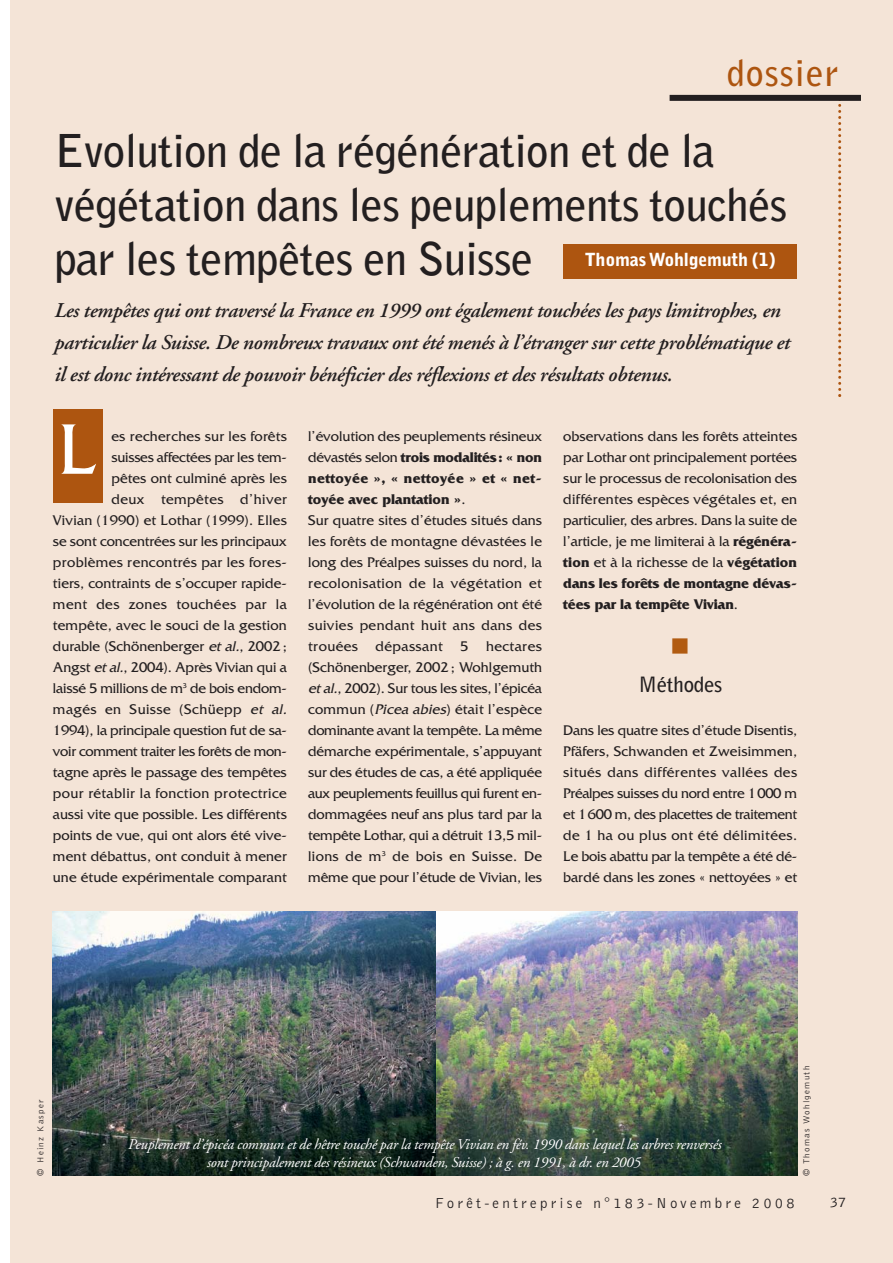
<style>
.page{position:relative;width:893px;height:1263px;background:#fff}
.page>*{position:absolute;margin:0;border:0;box-sizing:border-box;transform-origin:0 0}
.t1{font:75px "Friz Quadrata";color:#fff}
.t2{font:700 45px/54px "Bell Gothic";letter-spacing:-.015em;color:#231f20}
.t3{font:700 36px "Bell Gothic";letter-spacing:.03em;color:#ad5510}
.t4{font:italic 600 21px/32px "Adobe Garamond";letter-spacing:-.015em;color:#231f20}
.t5{font:700 21px "Bell Gothic";letter-spacing:-.015em;color:#231f20}
.t6{font:900 18px "Bell Gothic";letter-spacing:-.015em;color:#fff}
.t7{font:16.5px "Zapf Dingbats IT Cby BT";color:#b15b11}
.t8{font:italic 15px/18px "Adobe Garamond";letter-spacing:-.015em;color:#fff;text-align:center}
.t9{font:300 15px "Bell Gothic";letter-spacing:.21em;color:#231f20}
.t10{font:14.7px/21px "Friz Quadrata";color:#231f20;text-align:justify}
.t11{font:300 9px "Bell Gothic";letter-spacing:.14em;color:#231f20}
.s1{font-style:italic}
.s2{font-weight:700}
</style>
<div class="page">
<div style="left:10px;top:0;width:882px;height:1263px;background:#f4e4d7"></div>
<svg style="left:838px;top:104px;width:3px;height:293px"></svg>
<div style="left:669px;top:95px;width:192px;height:6px;background:#231f20"></div>
<div style="left:53px;top:410px;width:49px;height:93px;background:#ad5510"></div>
<img style="left:53px;top:912px;width:383px;height:264px">
<img style="left:436px;top:912px;width:361px;height:264px">
<div style="left:563px;top:244px;width:234px;height:35px;background:#ad5510"></div>
<h3 class="t3" style="left:727px;top:59px;width:114px">dossier</h3>
<h2 class="t2" style="left:54px;top:127px;width:734px">Evolution de la régénération et de la végétation dans les peuplements touchés par les tempêtes en Suisse</h2>
<p class="t6" style="left:585px;top:253px;width:192px">Thomas Wohlgemuth (1)</p>
<p class="t4" style="left:54px;top:296px;width:737px">Les tempêtes qui ont traversé la France en 1999 ont également touchées les pays limitrophes, en particulier la Suisse. De nombreux travaux ont été menés à l’étranger sur cette problématique et il est donc intéressant de pouvoir bénéficier des réflexions et des résultats obtenus.</p>
<h1 class="t1" style="left:58px;top:423px;width:41px">L</h1>
<p class="t10" style="left:53px;top:427px;width:238px;text-align:right">es recherches sur les forêts<br>suisses affectées par les tem-<br>pêtes ont culminé après les<br>deux tempêtes d’hiver<br>Vivian (1990) et Lothar (1999). Elles se sont concentrées sur les principaux problèmes rencontrés par les fores&shy;tiers, contraints de s’occuper rapide&shy;ment des zones touchées par la tempête, avec le souci de la gestion durable (Schönenberger <span class="s1">et al.</span>, 2002 ; Angst <span class="s1">etal.</span>, 2004). Après Vivian qui a laissé 5 millions de m<sup>3</sup> de bois endom&shy;magés en Suisse (Schüepp <span class="s1">et al.<br></span>1994), la principale question fut de sa&shy;voir comment traiter les forêts de mon&shy;tagne après le passage des tempêtes pour rétablir la fonction protectrice aussi vite que possible. Les différents points de vue, qui ont alors été vive&shy;ment débattus, ont conduit à mener une étude expérimentale comparant</p>
<p class="t10" style="left:308px;top:427px;width:235px;text-align:left">l’évolution des peuplements résineux dévastés selon <span class="s2">trois modalités: « non nettoyée », « nettoyée » et « net&shy;toyée avec plantation »</span>.<br>Sur quatre sites d’études situés dans les forêts de montagne dévastées le long des Préalpes suisses du nord, la recolonisation de la végétation et l’évolution de la régénération ont été suivies pendant huit ans dans des trouées dépassant 5 hectares (Schönenberger, 2002 ; Wohlgemuth <span class="s1">etal.</span>, 2002). Sur tous les sites, l’épicéa commun (<span class="s1">Picea abies</span>) était l’espèce dominante avant la tempête. La même démarche expérimentale, s’appuyant sur des études de cas, a été appliquée aux peuplements feuillus qui furent en&shy;dommagées neuf ans plus tard par la tempête Lothar, qui a détruit 13,5 mil&shy;lions de m<sup>3</sup> de bois en Suisse. De même que pour l’étude de Vivian, les</p>
<p class="t10" style="left:563px;top:427px;width:235px">observations dans les forêts atteintes par Lothar ont principalement portées sur le processus de recolonisation des différentes espèces végétales et, en particulier, des arbres. Dans la suite de l’article, je me limiterai à la <span class="s2">régénéra&shy;tion</span> et à la richesse de la <span class="s2">végétation dans les forêts de montagne dévas&shy;tées par la tempête Vivian</span>.</p>
<p class="t7" style="left:672px;top:638px;width:18px">■</p>
<h3 class="t5" style="left:638px;top:677px;width:85px">Méthodes</h3>
<p class="t10" style="left:563px;top:721px;width:235px">Dans les quatre sites d’étude Disentis, Pfäfers, Schwanden et Zweisimmen, situés dans différentes vallées des Préalpes suisses du nord entre 1000 m et 1600 m, des placettes de traitement de 1 ha ou plus ont été délimitées.<br>Le bois abattu par la tempête a été dé&shy;bardé dans les zones « nettoyées » et</p>
<p class="t11" style="left:37px;top:1176px;width:78px;rotate:-90deg">© Heinz Kasper</p>
<p class="t8" style="left:128px;top:1137px;width:595px">Peuplement d’épicéa commun et de hêtre touché par la tempête Vivian en fév. 1990 dans lequel les arbres renversés sont principalement des résineux (Schwanden, Suisse) ; à g. en 1991, à dr. en 2005</p>
<p class="t9" style="left:435px;top:1197px;width:361px">Forêt-entreprise n°183-Novembre 2008</p>
<p class="t11" style="left:803px;top:1176px;width:111px;rotate:-90deg">© Thomas Wohlgemuth</p>
<p class="t9" style="left:830px;top:1196px;width:18px">37</p>
</div>
